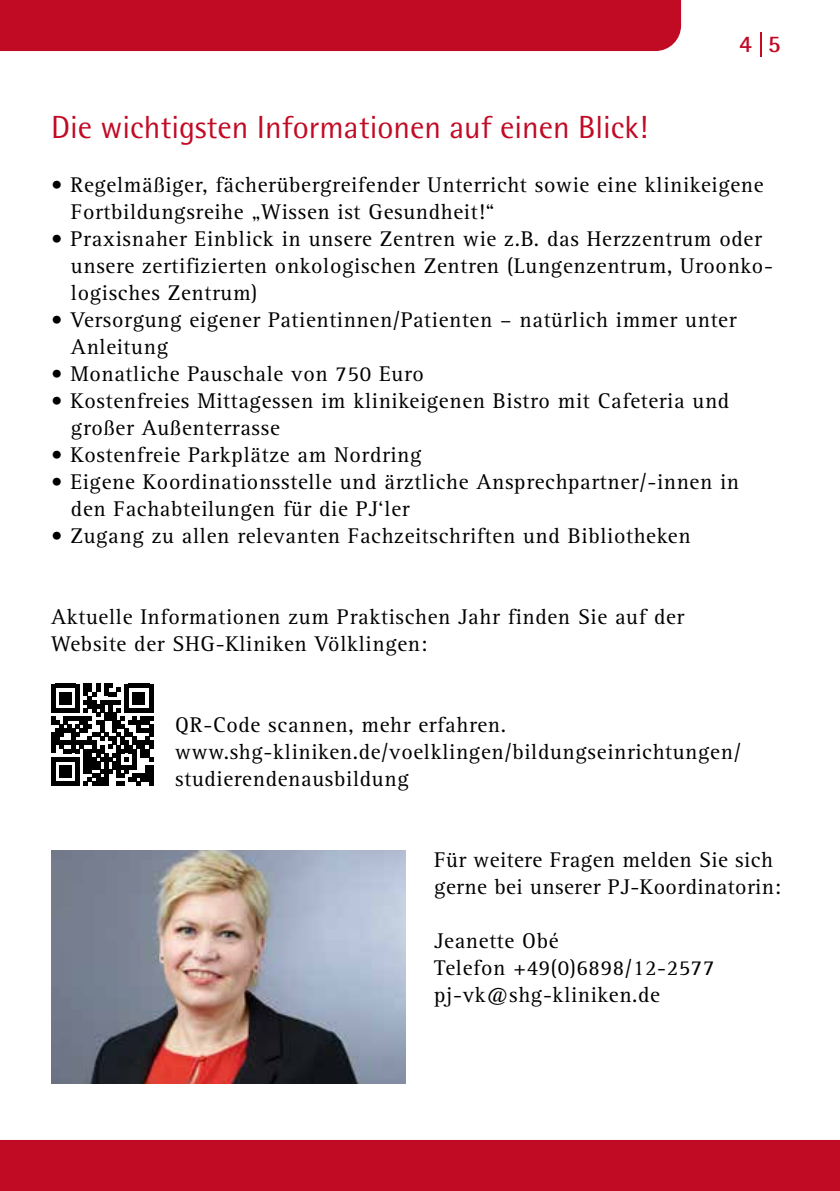
<style>
.page{position:relative;width:840px;height:1191px;background:#fff}
.page>*{position:absolute;margin:0;border:0;box-sizing:border-box;transform-origin:0 0}
.t1{font:32px "Rotis Semi Sans Pro";color:#c10b25}
.t2{font:700 24px "Rotis Semi Sans Pro";color:#c10b25}
.t3{font:22px/27px "Rotis Serif Pro";letter-spacing:.03em;color:#000}
</style>
<div class="page">
<hr style="left:759px;top:32px;width:2px;height:25px;background:#c10b25">
<svg style="left:51px;top:684px;width:102px;height:101px"></svg>
<img style="left:51px;top:850px;width:354px;height:233px">
<div style="left:0;top:0;width:680px;height:51px;background:#c10b25"></div>
<div style="left:0;top:1140px;width:839px;height:51px;background:#c10b25"></div>
<p class="t2" style="left:738px;top:29px;width:43px">4 5</p>
<h1 class="t1" style="left:51px;top:108px;width:598px">Die wichtigsten Informationen auf einen Blick!</h1>
<p class="t3" style="left:71px;top:171px;width:693px;text-indent:-20px">• Regelmäßiger, fächerübergreifender Unterricht sowie eine klinikeigene<br>Fortbildungsreihe „Wissen ist Gesundheit!“</p>
<p class="t3" style="left:71px;top:225px;width:703px;text-indent:-20px">• Praxisnaher Einblick in unsere Zentren wie z.B. das Herzzentrum oder unsere zertifizierten onkologischen Zentren (Lungenzentrum, Uroonko&shy;logisches Zentrum)</p>
<p class="t3" style="left:71px;top:306px;width:666px;text-indent:-20px">• Versorgung eigener Patientinnen/Patienten – natürlich immer unter<br>Anleitung</p>
<p class="t3" style="left:51px;top:360px;width:374px">• Monatliche Pauschale von 750 Euro</p>
<p class="t3" style="left:71px;top:387px;width:659px;text-indent:-20px">• Kostenfreies Mittagessen im klinikeigenen Bistro mit Cafeteria und großer Außenterrasse</p>
<p class="t3" style="left:51px;top:441px;width:372px">• Kostenfreie Parkplätze am Nordring</p>
<p class="t3" style="left:71px;top:468px;width:669px;text-indent:-20px">• Eigene Koordinationsstelle und ärztliche Ansprechpartner/-innen in den Fachabteilungen für die PJ‘ler</p>
<p class="t3" style="left:51px;top:522px;width:640px">• Zugang zu allen relevanten Fachzeitschriften und Bibliotheken</p>
<p class="t3" style="left:51px;top:603px;width:634px">Aktuelle Informationen zum Praktischen Jahr finden Sie auf der<br>Website der SHG-Kliniken Völklingen:</p>
<p class="t3" style="left:175px;top:711px;width:567px">QR-Code scannen, mehr erfahren. www.shg-kliniken.de/voelklingen/bildungseinrichtungen/ studierendenausbildung</p>
<p class="t3" style="left:434px;top:846px;width:348px">Für weitere Fragen melden Sie sich gerne bei unserer PJ-Koordinatorin:</p>
<p class="t3" style="left:434px;top:927px;width:281px">Jeanette Obé<br>Telefon +49(0)6898/12-2577 pj-vk@shg-kliniken.de</p>
</div>
